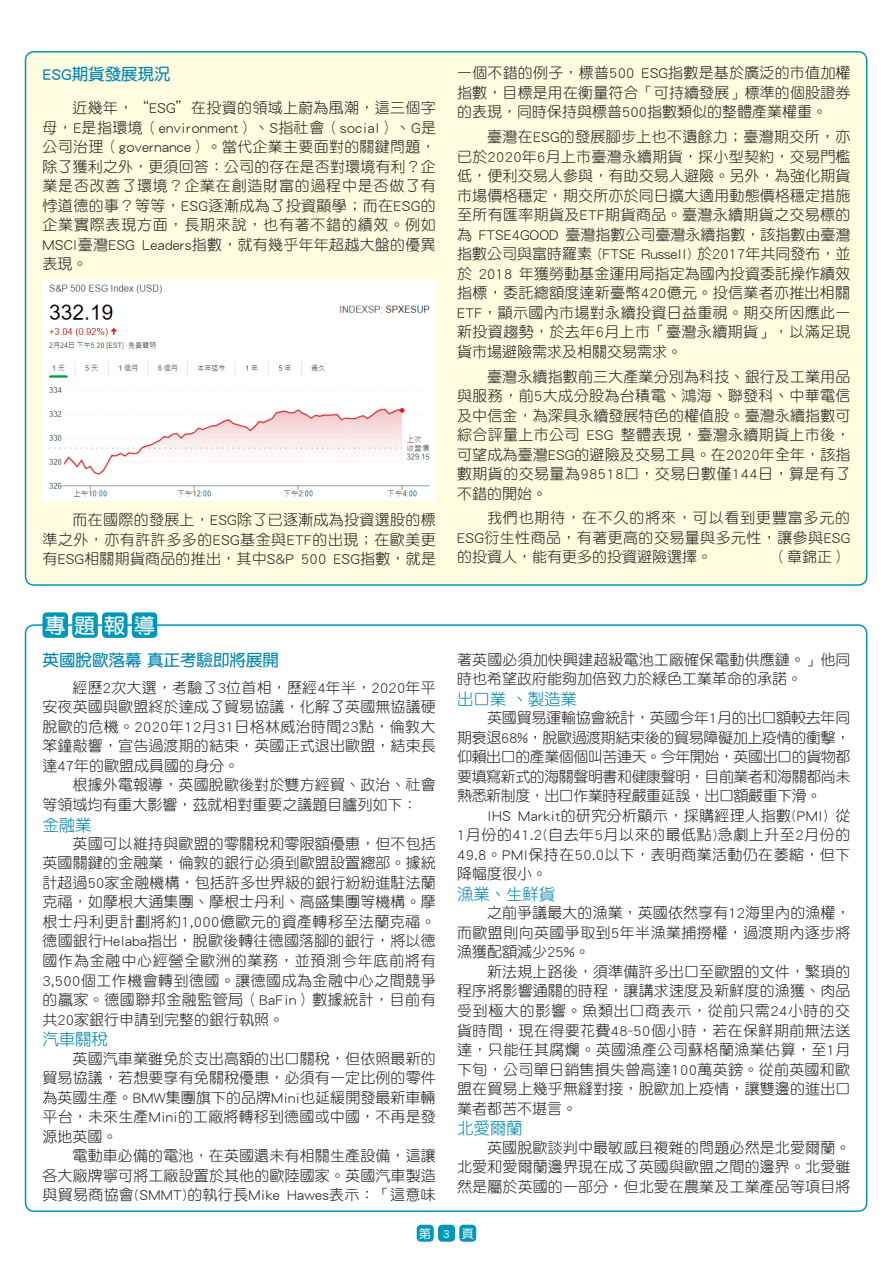
<style>
.page{position:relative;width:893px;height:1263px;background:#fff}
.page>*{position:absolute;margin:0;border:0;box-sizing:border-box;transform-origin:0 0}
.t1{font:21px "DF Yuan Std W7";color:#fff}
.t2{font:16.5px "DF Yuan Std W3";letter-spacing:-.01em;color:#0087b2}
.t3{font:16.5px "DF Yuan Std W7";color:#0087b2}
.t4{font:15px/19.5px "DF Yuan Std W3";letter-spacing:.01em;color:#231f20;text-align:justify}
.t5{font:12px "DF Yuan Std W5";color:#fff}
</style>
<div class="page">
<div style="left:417px;top:1225px;width:17px;height:17px;background:#0097bb;border-radius:4px"></div>
<div style="left:438px;top:1225px;width:17px;height:17px;background:#0097bb;border-radius:4px"></div>
<div style="left:459px;top:1225px;width:17px;height:17px;background:#0097bb;border-radius:4px"></div>
<div style="left:26px;top:52px;width:841px;height:533px;background:#fffce0;border-radius:9px"></div>
<img style="left:43px;top:280px;width:393px;height:220px">
<div style="left:43px;top:612px;width:25px;height:26px;background:#0097bb;border-radius:4px"></div>
<div style="left:72px;top:612px;width:26px;height:26px;background:#0097bb;border-radius:4px"></div>
<div style="left:102px;top:612px;width:26px;height:26px;background:#0097bb;border-radius:4px"></div>
<div style="left:132px;top:612px;width:25px;height:26px;background:#0097bb;border-radius:4px"></div>
<p class="t3" style="left:43px;top:65px;width:130px">ESG期貨發展現況</p>
<p class="t4" style="left:43px;top:98px;width:395px;text-indent:30px">近幾年，“ESG”在投資的領域上蔚為風潮，這三個字母，E是指環境（environment）、S指社會（social）、G是公司治理（governance）。當代企業主要面對的關鍵問題，除了獲利之外，更須回答：公司的存在是否對環境有利？企業是否改善了環境？企業在創造財富的過程中是否做了有悖道德的事？等等，ESG逐漸成為了投資顯學；而在ESG的企業實際表現方面，長期來說，也有著不錯的績效。例如MSCI臺灣ESG Leaders指數，就有幾乎年年超越大盤的優異表現。</p>
<p class="t4" style="left:43px;top:510px;width:395px;text-indent:30px">而在國際的發展上，ESG除了已逐漸成為投資選股的標準之外，亦有許許多多的ESG基金與ETF的出現；在歐美更有ESG相關期貨商品的推出，其中S&amp;P 500 ESG指數，就是</p>
<h1 class="t1" style="left:45px;top:614px;width:112px">專題報導</h1>
<p class="t3" style="left:43px;top:651px;width:238px">英國脫歐落幕 真正考驗即將展開</p>
<p class="t4" style="left:43px;top:677px;width:395px;text-indent:30px">經歷2次大選，考驗了3位首相，歷經4年半，2020年平安夜英國與歐盟終於達成了貿易協議，化解了英國無協議硬脫歐的危機。2020年12月31日格林威治時間23點，倫敦大笨鐘敲響，宣告過渡期的結束，英國正式退出歐盟，結束長達47年的歐盟成員國的身分。</p>
<p class="t4" style="left:43px;top:775px;width:395px;text-indent:30px">根據外電報導，英國脫歐後對於雙方經貿、政治、社會等領域均有重大影響，茲就相對重要之議題目臚列如下：</p>
<p class="t2" style="left:43px;top:816px;width:51px">金融業</p>
<p class="t4" style="left:43px;top:833px;width:395px;text-indent:30px">英國可以維持與歐盟的零關稅和零限額優惠，但不包括英國關鍵的金融業，倫敦的銀行必須到歐盟設置總部。據統計超過50家金融機構，包括許多世界級的銀行紛紛進駐法蘭克福，如摩根大通集團、摩根士丹利、高盛集團等機構。摩根士丹利更計劃將約1,000億歐元的資產轉移至法蘭克福。德國銀行Helaba指出，脫歐後轉往德國落腳的銀行，將以德國作為金融中心經營全歐洲的業務，並預測今年底前將有3,500個工作機會轉到德國。讓德國成為金融中心之間競爭的贏家。德國聯邦金融監管局（BaFin）數據統計，目前有共20家銀行申請到完整的銀行執照。</p>
<p class="t2" style="left:43px;top:1030px;width:67px">汽車關稅</p>
<p class="t4" style="left:43px;top:1048px;width:395px;text-indent:30px">英國汽車業雖免於支出高額的出口關稅，但依照最新的貿易協議，若想要享有免關稅優惠，必須有一定比例的零件為英國生產。BMW集團旗下的品牌Mini也延緩開發最新車輛平台，未來生產Mini的工廠將轉移到德國或中國，不再是發源地英國。</p>
<p class="t4" style="left:43px;top:1145px;width:395px;text-indent:30px">電動車必備的電池，在英國還未有相關生產設備，這讓各大廠牌寧可將工廠設置於其他的歐陸國家。英國汽車製造與貿易商協會(SMMT)的執行長Mike Hawes表示：「這意味</p>
<p class="t4" style="left:457px;top:63px;width:395px">一個不錯的例子，標普500 ESG指數是基於廣泛的市值加權指數，目標是用在衡量符合「可持續發展」標準的個股證券的表現，同時保持與標普500指數類似的整體產業權重。</p>
<p class="t4" style="left:457px;top:127px;width:395px;text-indent:30px">臺灣在ESG的發展腳步上也不遺餘力；臺灣期交所，亦已於2020年6月上市臺灣永續期貨，採小型契約，交易門檻低，便利交易人參與，有助交易人避險。另外，為強化期貨市場價格穩定，期交所亦於同日擴大適用動態價格穩定措施至所有匯率期貨及ETF期貨商品。臺灣永續期貨之交易標的為 FTSE4GOOD 臺灣指數公司臺灣永續指數，該指數由臺灣指數公司與富時羅素 (FTSE Russell) 於2017年共同發布，並於 2018 年獲勞動基金運用局指定為國內投資委託操作績效指標，委託總額度達新臺幣420億元。投信業者亦推出相關ETF，顯示國內市場對永續投資日益重視。期交所因應此一新投資趨勢，於去年6月上市「臺灣永續期貨」，以滿足現貨市場避險需求及相關交易需求。</p>
<p class="t4" style="left:457px;top:366px;width:395px;text-indent:30px">臺灣永續指數前三大產業分別為科技、銀行及工業用品與服務，前5大成分股為台積電、鴻海、聯發科、中華電信及中信金，為深具永續發展特色的權值股。臺灣永續指數可綜合評量上市公司 ESG 整體表現，臺灣永續期貨上市後，可望成為臺灣ESG的避險及交易工具。在2020年全年，該指數期貨的交易量為98518口，交易日數僅144日，算是有了不錯的開始。</p>
<p class="t4" style="left:457px;top:508px;width:395px;text-indent:30px">我們也期待，在不久的將來，可以看到更豐富多元的ESG衍生性商品，有著更高的交易量與多元性，讓參與ESG的投資人，能有更多的投資避險選擇。</p>
<p class="t4" style="left:772px;top:547px;width:76px">（章錦正）</p>
<p class="t4" style="left:457px;top:649px;width:395px">著英國必須加快興建超級電池工廠確保電動供應鏈。」他同時也希望政府能夠加倍致力於綠色工業革命的承諾。</p>
<p class="t2" style="left:457px;top:690px;width:121px">出口業 、製造業</p>
<p class="t4" style="left:457px;top:708px;width:395px;text-indent:30px">英國貿易運輸協會統計，英國今年1月的出口額較去年同期衰退68%，脫歐過渡期結束後的貿易障礙加上疫情的衝擊，仰賴出口的產業個個叫苦連天。今年開始，英國出口的貨物都要填寫新式的海關聲明書和健康聲明，目前業者和海關都尚未熟悉新制度，出口作業時程嚴重延誤，出口額嚴重下滑。</p>
<p class="t4" style="left:457px;top:805px;width:395px;text-indent:30px">IHS Markit的研究分析顯示，採購經理人指數(PMI) 從1月份的41.2(自去年5月以來的最低點)急劇上升至2月份的49.8。PMI保持在50.0以下，表明商業活動仍在萎縮，但下降幅度很小。</p>
<p class="t2" style="left:457px;top:885px;width:100px">漁業、生鮮貨</p>
<p class="t4" style="left:457px;top:903px;width:395px;text-indent:30px">之前爭議最大的漁業，英國依然享有12海里內的漁權，而歐盟則向英國爭取到5年半漁業捕撈權，過渡期內逐步將漁獲配額減少25%。</p>
<p class="t4" style="left:457px;top:961px;width:395px;text-indent:30px">新法規上路後，須準備許多出口至歐盟的文件，繁瑣的程序將影響通關的時程，讓講求速度及新鮮度的漁獲、肉品受到極大的影響。魚類出口商表示，從前只需24小時的交貨時間，現在得要花費48~50個小時，若在保鮮期前無法送達，只能任其腐爛。英國漁產公司蘇格蘭漁業估算，至1月下旬，公司單日銷售損失曾高達100萬英鎊。從前英國和歐盟在貿易上幾乎無縫對接，脫歐加上疫情，讓雙邊的進出口業者都苦不堪言。</p>
<p class="t2" style="left:457px;top:1119px;width:67px">北愛爾蘭</p>
<p class="t4" style="left:457px;top:1137px;width:395px;text-indent:30px">英國脫歐談判中最敏感且複雜的問題必然是北愛爾蘭。北愛和愛爾蘭邊界現在成了英國與歐盟之間的邊界。北愛雖然是屬於英國的一部分，但北愛在農業及工業產品等項目將</p>
<p class="t5" style="left:419px;top:1227px;width:13px">第</p>
<p class="t5" style="left:462px;top:1227px;width:13px">頁</p>
</div>
